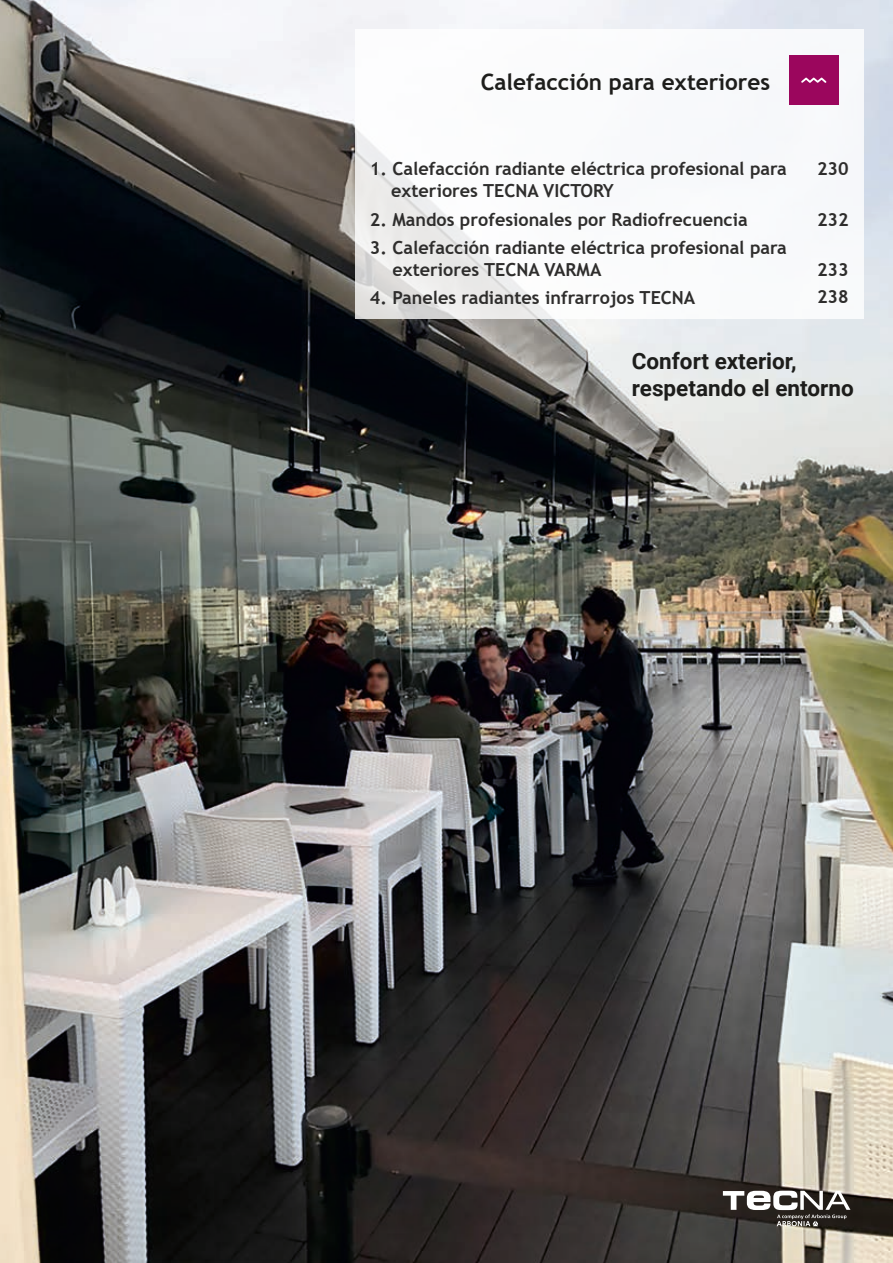
<style>
.page{position:relative;width:893px;height:1263px;background:#fff}
.page>*{position:absolute;margin:0;border:0;box-sizing:border-box;transform-origin:0 0}
.t1{font:700 22.5px/27px "Roboto";color:#1d1d1b}
.t2{font:700 22.5px "Trebuchet MS";color:#1d1d1b}
.t3{font:700 18px/21.6px "Trebuchet MS";color:#2e2d2c}
</style>
<div class="page">
<img style="left:0;top:0;width:893px;height:1263px">
<div style="left:355px;top:30px;width:508px;height:289px;background:#fff"></div>
<div style="left:789px;top:55px;width:50px;height:50px;background:#9b065d"></div>
<svg style="left:801px;top:78px;width:25px;height:5px"></svg>
<svg style="left:723px;top:1191px;width:127px;height:36px"></svg>
<p class="t2" style="left:481px;top:68px;width:291px">Calefacción para exteriores</p>
<p class="t3" style="left:391px;top:158px;width:397px;text-indent:-21px">1. Calefacción radiante eléctrica profesional para exteriores TECNA VICTORY</p>
<p class="t3" style="left:817px;top:158px;width:33px">230</p>
<p class="t3" style="left:370px;top:209px;width:379px">2. Mandos profesionales por Radiofrecuencia</p>
<p class="t3" style="left:817px;top:209px;width:33px">232</p>
<p class="t3" style="left:392px;top:237px;width:396px;text-indent:-22px">3. Calefacción radiante eléctrica profesional para exteriores TECNA VARMA</p>
<p class="t3" style="left:817px;top:259px;width:33px">233</p>
<p class="t3" style="left:370px;top:286px;width:327px">4. Paneles radiantes infrarrojos TECNA</p>
<p class="t3" style="left:817px;top:286px;width:33px">238</p>
<p class="t1" style="left:632px;top:347px;width:223px">Confort exterior, respetando el entorno</p>
</div>
